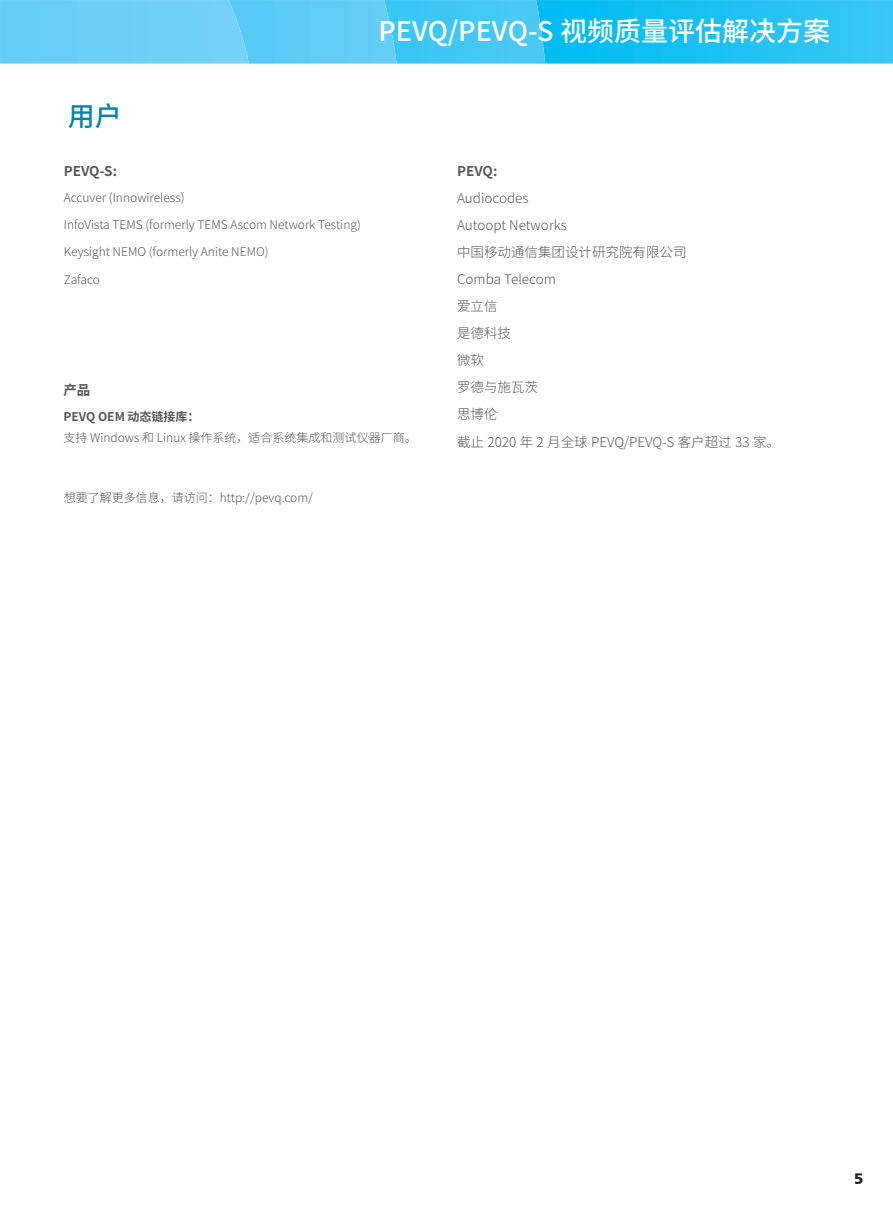
<style>
.page{position:relative;width:893px;height:1212px;background:#fff}
.page>*{position:absolute;margin:0;border:0;box-sizing:border-box;transform-origin:0 0}
.t1{font:500 27px "Source Han Sans SC";color:#fff}
.t2{font:500 27px "Source Han Sans SC";color:#0086ae}
.t3{font:900 15px "Frutiger CE";color:#231f20}
.t4{font:300 13.5px "Source Han Sans SC";color:#57585a}
.t5{font:700 13.5px "Source Han Sans SC";color:#57585a}
.t6{font:300 12px "Source Han Sans SC";color:#57585a}
.t7{font:700 12px "Source Han Sans SC";color:#57585a}
</style>
<div class="page">
<img style="left:545px;top:0;width:348px;height:64px">
<img style="left:397px;top:0;width:148px;height:64px">
<img style="left:249px;top:0;width:148px;height:64px">
<img style="left:0;top:0;width:249px;height:64px">
<p class="t2" style="left:68px;top:101px;width:56px">用户</p>
<h1 class="t1" style="left:378px;top:16px;width:453px">PEVQ/PEVQ-S 视频质量评估解决方案</h1>
<p class="t5" style="left:64px;top:164px;width:55px">PEVQ-S:</p>
<p class="t6" style="left:64px;top:191px;width:122px">Accuver (Innowireless)</p>
<p class="t6" style="left:64px;top:218px;width:299px">InfoVista TEMS (formerly TEMS Ascom Network Testing)</p>
<p class="t6" style="left:64px;top:245px;width:206px">Keysight NEMO (formerly Anite NEMO)</p>
<p class="t6" style="left:64px;top:273px;width:38px">Zafaco</p>
<p class="t5" style="left:63px;top:382px;width:28px">产品</p>
<p class="t7" style="left:63px;top:409px;width:138px">PEVQ OEM 动态链接库：</p>
<p class="t6" style="left:63px;top:430px;width:355px">支持 Windows 和 Linux 操作系统，适合系统集成和测试仪器厂商。</p>
<p class="t6" style="left:64px;top:491px;width:251px">想要了解更多信息，请访问：http://pevq.com/</p>
<p class="t5" style="left:457px;top:164px;width:42px">PEVQ:</p>
<p class="t4" style="left:457px;top:191px;width:73px">Audiocodes</p>
<p class="t4" style="left:457px;top:218px;width:111px">Autoopt Networks</p>
<p class="t4" style="left:457px;top:245px;width:231px">中国移动通信集团设计研究院有限公司</p>
<p class="t4" style="left:457px;top:272px;width:100px">Comba Telecom</p>
<p class="t4" style="left:457px;top:299px;width:42px">爱立信</p>
<p class="t4" style="left:457px;top:326px;width:55px">是德科技</p>
<p class="t4" style="left:457px;top:353px;width:28px">微软</p>
<p class="t4" style="left:457px;top:380px;width:82px">罗德与施瓦茨</p>
<p class="t4" style="left:457px;top:407px;width:42px">思博伦</p>
<p class="t4" style="left:457px;top:434px;width:324px">截止 2020 年 2 月全球 PEVQ/PEVQ-S 客户超过 33 家。</p>
<p class="t3" style="left:854px;top:1170px;width:11px">5</p>
</div>
